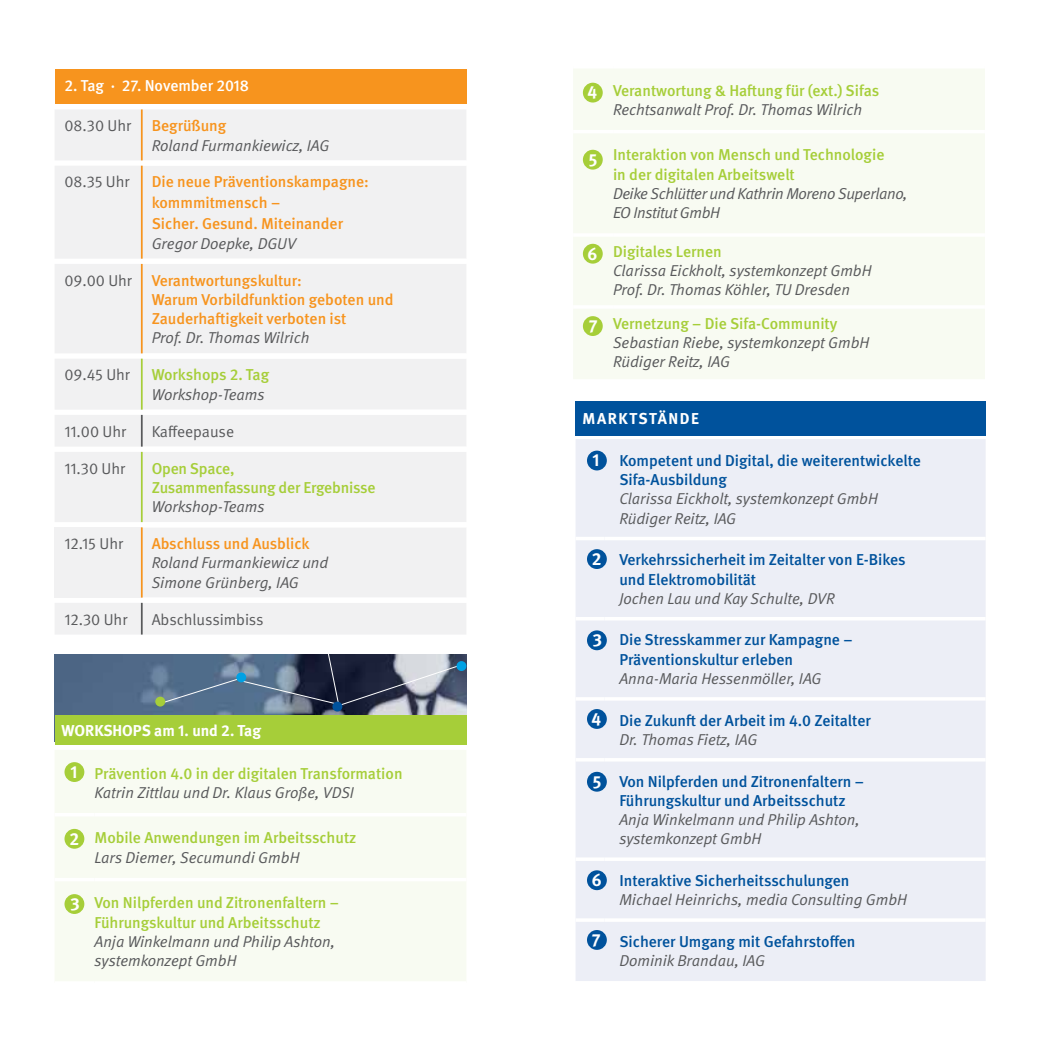
<style>
.page{position:relative;width:1042px;height:1042px;background:#fff}
.page>*{position:absolute;margin:0;border:0;box-sizing:border-box;transform-origin:0 0}
.t1{font:700 17.5px "DGUV Meta";color:#fff}
.t2{font:italic 15.75px/19.2px "DGUV Meta";color:#58595b}
.t3{font:500 15.75px/19.2px "DGUV Meta";color:#a6ce39}
.t4{font:500 15.75px/19.2px "DGUV Meta";color:#00529c}
.t5{font:500 15.75px/21px "DGUV Meta";color:#f7941e}
.t6{font:15.75px "DGUV Meta";color:#58595b}
.t7{font:italic 15.75px/19.2px "DGUV Meta";letter-spacing:-.025em;color:#58595b}
.t8{font:700 15.75px "DGUV Meta";color:#fff}
.t9{font:500 15.75px "DGUV Meta";color:#fff}
.t10{font:700 15.75px "DGUV Meta";letter-spacing:.1em;color:#fff}
</style>
<div class="page">
<img style="left:55px;top:654px;width:411px;height:61px">
<div style="left:576px;top:439px;width:409px;height:542px;background:#eceef6"></div>
<hr style="left:575px;top:537px;width:29px;height:3px;background:#fff">
<hr style="left:604px;top:537px;width:381px;height:3px;background:#fff">
<hr style="left:575px;top:617px;width:29px;height:3px;background:#fff">
<hr style="left:604px;top:617px;width:381px;height:3px;background:#fff">
<hr style="left:575px;top:697px;width:29px;height:3px;background:#fff">
<hr style="left:604px;top:697px;width:381px;height:3px;background:#fff">
<hr style="left:575px;top:758px;width:29px;height:3px;background:#fff">
<hr style="left:604px;top:758px;width:381px;height:3px;background:#fff">
<hr style="left:575px;top:857px;width:29px;height:4px;background:#fff">
<hr style="left:604px;top:857px;width:381px;height:4px;background:#fff">
<hr style="left:575px;top:918px;width:29px;height:4px;background:#fff">
<hr style="left:604px;top:918px;width:381px;height:4px;background:#fff">
<div style="left:575px;top:401px;width:410px;height:34px;background:#00529c"></div>
<div style="left:587px;top:451px;width:20px;height:19px;background:#00529c;border-radius:50%"></div>
<div style="left:587px;top:549px;width:20px;height:20px;background:#00529c;border-radius:50%"></div>
<div style="left:587px;top:630px;width:20px;height:20px;background:#00529c;border-radius:50%"></div>
<div style="left:587px;top:709px;width:20px;height:20px;background:#00529c;border-radius:50%"></div>
<div style="left:587px;top:772px;width:20px;height:19px;background:#00529c;border-radius:50%"></div>
<div style="left:587px;top:870px;width:20px;height:20px;background:#00529c;border-radius:50%"></div>
<div style="left:587px;top:930px;width:20px;height:20px;background:#00529c;border-radius:50%"></div>
<div style="left:55px;top:715px;width:411px;height:29px;background:#a6ce39"></div>
<div style="left:55px;top:750px;width:411px;height:231px;background:#f8fbf2"></div>
<hr style="left:55px;top:813px;width:40px;height:3px;background:#fff">
<hr style="left:94px;top:813px;width:372px;height:3px;background:#fff">
<hr style="left:55px;top:878px;width:40px;height:3px;background:#fff">
<hr style="left:94px;top:878px;width:372px;height:3px;background:#fff">
<div style="left:64px;top:762px;width:20px;height:20px;background:#a6ce39;border-radius:50%"></div>
<div style="left:64px;top:829px;width:20px;height:20px;background:#a6ce39;border-radius:50%"></div>
<div style="left:64px;top:894px;width:20px;height:20px;background:#a6ce39;border-radius:50%"></div>
<div style="left:55px;top:69px;width:411px;height:35px;background:#f7941e"></div>
<div style="left:55px;top:109px;width:411px;height:525px;background:#f1f1f2"></div>
<svg style="left:142px;top:160px;width:324px;height:443px;fill:#f1f1f2"></svg>
<div style="left:55px;top:527px;width:87px;height:70px;background:#f1f1f2"></div>
<hr style="left:141px;top:415px;width:2px;height:32px;background:#58595b">
<hr style="left:141px;top:603px;width:2px;height:31px;background:#58595b">
<hr style="left:141px;top:109px;width:2px;height:51px;background:#f7941e">
<hr style="left:141px;top:166px;width:2px;height:93px;background:#f7941e">
<hr style="left:141px;top:264px;width:2px;height:89px;background:#f7941e">
<hr style="left:141px;top:359px;width:2px;height:51px;background:#a6ce39">
<hr style="left:141px;top:452px;width:2px;height:70px;background:#a6ce39">
<hr style="left:141px;top:527px;width:2px;height:70px;background:#f7941e">
<div style="left:573px;top:69px;width:412px;height:310px;background:#f8fbf2"></div>
<hr style="left:573px;top:130px;width:40px;height:3px;background:#fff">
<hr style="left:613px;top:130px;width:372px;height:3px;background:#fff">
<hr style="left:573px;top:233px;width:40px;height:4px;background:#fff">
<hr style="left:613px;top:233px;width:372px;height:4px;background:#fff">
<hr style="left:573px;top:305px;width:40px;height:4px;background:#fff">
<hr style="left:613px;top:305px;width:372px;height:4px;background:#fff">
<div style="left:583px;top:150px;width:20px;height:20px;background:#a6ce39;border-radius:50%"></div>
<div style="left:583px;top:244px;width:20px;height:20px;background:#a6ce39;border-radius:50%"></div>
<div style="left:583px;top:316px;width:20px;height:20px;background:#a6ce39;border-radius:50%"></div>
<div style="left:583px;top:83px;width:20px;height:20px;background:#a6ce39;border-radius:50%"></div>
<svg style="left:159px;top:654px;width:305px;height:53px;background:#58677d"></svg>
<div style="left:332px;top:701px;width:10px;height:10px;background:#00529c;border-radius:50%"></div>
<div style="left:236px;top:672px;width:10px;height:10px;background:#00a1e4;border-radius:50%"></div>
<div style="left:456px;top:661px;width:10px;height:10px;background:#00a1e4;border-radius:50%"></div>
<div style="left:155px;top:696px;width:10px;height:10px;background:#a6ce39;border-radius:50%"></div>
<p class="t9" style="left:64px;top:77px;width:186px">2. Tag · 27. November 2018</p>
<p class="t6" style="left:64px;top:117px;width:68px">08.30 Uhr</p>
<p class="t5" style="left:152px;top:116px;width:76px">Begrüßung</p>
<p class="t2" style="left:152px;top:136px;width:179px">Roland Furmankiewicz, IAG</p>
<p class="t6" style="left:64px;top:173px;width:66px">08.35 Uhr</p>
<p class="t5" style="left:152px;top:172px;width:219px">Die neue Präventionskampagne: kommmitmensch –<br>Sicher. Gesund. Miteinander</p>
<p class="t2" style="left:152px;top:234px;width:146px">Gregor Doepke, DGUV</p>
<p class="t6" style="left:64px;top:271px;width:69px">09.00 Uhr</p>
<p class="t5" style="left:152px;top:271px;width:243px;line-height:19.2px">Verantwortungskultur:<br>Warum Vorbildfunktion geboten und<br>Zauderhaftigkeit verboten ist</p>
<p class="t2" style="left:152px;top:329px;width:159px">Prof. Dr. Thomas Wilrich</p>
<p class="t6" style="left:64px;top:366px;width:67px">09.45 Uhr</p>
<p class="t3" style="left:152px;top:366px;width:119px">Workshops 2. Tag</p>
<p class="t2" style="left:152px;top:385px;width:114px">Workshop-Teams</p>
<p class="t6" style="left:64px;top:422px;width:63px">11.00 Uhr</p>
<p class="t6" style="left:152px;top:422px;width:84px">Kaffeepause</p>
<p class="t6" style="left:64px;top:459px;width:62px">11.30 Uhr</p>
<p class="t3" style="left:152px;top:459px;width:225px">Open Space,<br>Zusammenfassung der Ergebnisse</p>
<p class="t2" style="left:152px;top:497px;width:114px">Workshop-Teams</p>
<p class="t6" style="left:64px;top:534px;width:60px">12.15 Uhr</p>
<p class="t5" style="left:152px;top:534px;width:159px">Abschluss und Ausblick</p>
<p class="t2" style="left:152px;top:554px;width:178px">Roland Furmankiewicz und<br>Simone Grünberg, IAG</p>
<p class="t6" style="left:64px;top:610px;width:64px">12.30 Uhr</p>
<p class="t6" style="left:152px;top:610px;width:113px">Abschlussimbiss</p>
<p class="t8" style="left:62px;top:721px;width:201px">WORKSHOPS am 1. und 2. Tag</p>
<p class="t3" style="left:95px;top:764px;width:310px">Prävention 4.0 in der digitalen Transformation</p>
<p class="t2" style="left:95px;top:783px;width:261px">Katrin Zittlau und Dr. Klaus Große, VDSI</p>
<p class="t3" style="left:95px;top:829px;width:263px">Mobile Anwendungen im Arbeitsschutz</p>
<p class="t2" style="left:95px;top:848px;width:207px">Lars Diemer, Secumundi GmbH</p>
<p class="t3" style="left:95px;top:894px;width:246px">Von Nilpferden und Zitronenfaltern –<br>Führungskultur und Arbeitsschutz</p>
<p class="t2" style="left:95px;top:932px;width:242px">Anja Winkelmann und Philip Ashton, systemkonzept GmbH</p>
<p class="t1" style="left:70px;top:761px;width:9px">1</p>
<p class="t1" style="left:69px;top:828px;width:11px">2</p>
<p class="t1" style="left:70px;top:893px;width:11px">3</p>
<p class="t1" style="left:587px;top:82px;width:11px">4</p>
<p class="t1" style="left:589px;top:149px;width:10px">5</p>
<p class="t1" style="left:587px;top:243px;width:11px">6</p>
<p class="t1" style="left:589px;top:315px;width:10px">7</p>
<p class="t3" style="left:613px;top:81px;width:268px">Verantwortung &amp; Haftung für (ext.) Sifas</p>
<p class="t2" style="left:613px;top:100px;width:251px">Rechtsanwalt Prof. Dr. Thomas Wilrich</p>
<p class="t3" style="left:613px;top:146px;width:273px">Interaktion von Mensch und Technologie in der digitalen Arbeitswelt</p>
<p class="t7" style="left:613px;top:184px;width:296px">Deike Schlütter und Kathrin Moreno Superlano,<br>EO Institut GmbH</p>
<p class="t3" style="left:613px;top:242px;width:110px">Digitales Lernen</p>
<p class="t2" style="left:613px;top:261px;width:260px">Clarissa Eickholt, systemkonzept GmbH<br>Prof. Dr. Thomas Köhler, TU Dresden</p>
<p class="t3" style="left:613px;top:314px;width:226px">Vernetzung – Die Sifa-Community</p>
<p class="t2" style="left:613px;top:333px;width:258px">Sebastian Riebe, systemkonzept GmbH<br>Rüdiger Reitz, IAG</p>
<p class="t10" style="left:582px;top:409px;width:118px">MARKTSTÄNDE</p>
<p class="t1" style="left:592px;top:450px;width:9px">1</p>
<p class="t4" style="left:619px;top:451px;width:303px">Kompetent und Digital, die weiterentwickelte<br>Sifa-Ausbildung</p>
<p class="t2" style="left:619px;top:490px;width:260px">Clarissa Eickholt, systemkonzept GmbH<br>Rüdiger Reitz, IAG</p>
<p class="t4" style="left:619px;top:551px;width:288px">Verkehrssicherheit im Zeitalter von E-Bikes und Elektromobilität</p>
<p class="t2" style="left:619px;top:589px;width:217px">Jochen Lau und Kay Schulte, DVR</p>
<p class="t4" style="left:619px;top:631px;width:235px">Die Stresskammer zur Kampagne –<br>Präventionskultur erleben</p>
<p class="t2" style="left:619px;top:669px;width:204px">Anna-Maria Hessenmöller, IAG</p>
<p class="t4" style="left:619px;top:711px;width:253px">Die Zukunft der Arbeit im 4.0 Zeitalter</p>
<p class="t2" style="left:619px;top:730px;width:139px">Dr. Thomas Fietz, IAG</p>
<p class="t4" style="left:619px;top:772px;width:246px">Von Nilpferden und Zitronenfaltern –<br>Führungskultur und Arbeitsschutz</p>
<p class="t2" style="left:619px;top:810px;width:242px">Anja Winkelmann und Philip Ashton, systemkonzept GmbH</p>
<p class="t4" style="left:619px;top:871px;width:232px">Interaktive Sicherheitsschulungen</p>
<p class="t2" style="left:619px;top:890px;width:289px">Michael Heinrichs, media Consulting GmbH</p>
<p class="t4" style="left:619px;top:932px;width:238px">Sicherer Umgang mit Gefahrstoffen</p>
<p class="t2" style="left:619px;top:951px;width:147px">Dominik Brandau, IAG</p>
<p class="t1" style="left:592px;top:548px;width:11px">2</p>
<p class="t1" style="left:593px;top:630px;width:11px">3</p>
<p class="t1" style="left:591px;top:708px;width:11px">4</p>
<p class="t1" style="left:593px;top:771px;width:10px">5</p>
<p class="t1" style="left:592px;top:869px;width:11px">6</p>
<p class="t1" style="left:592px;top:929px;width:10px">7</p>
</div>
